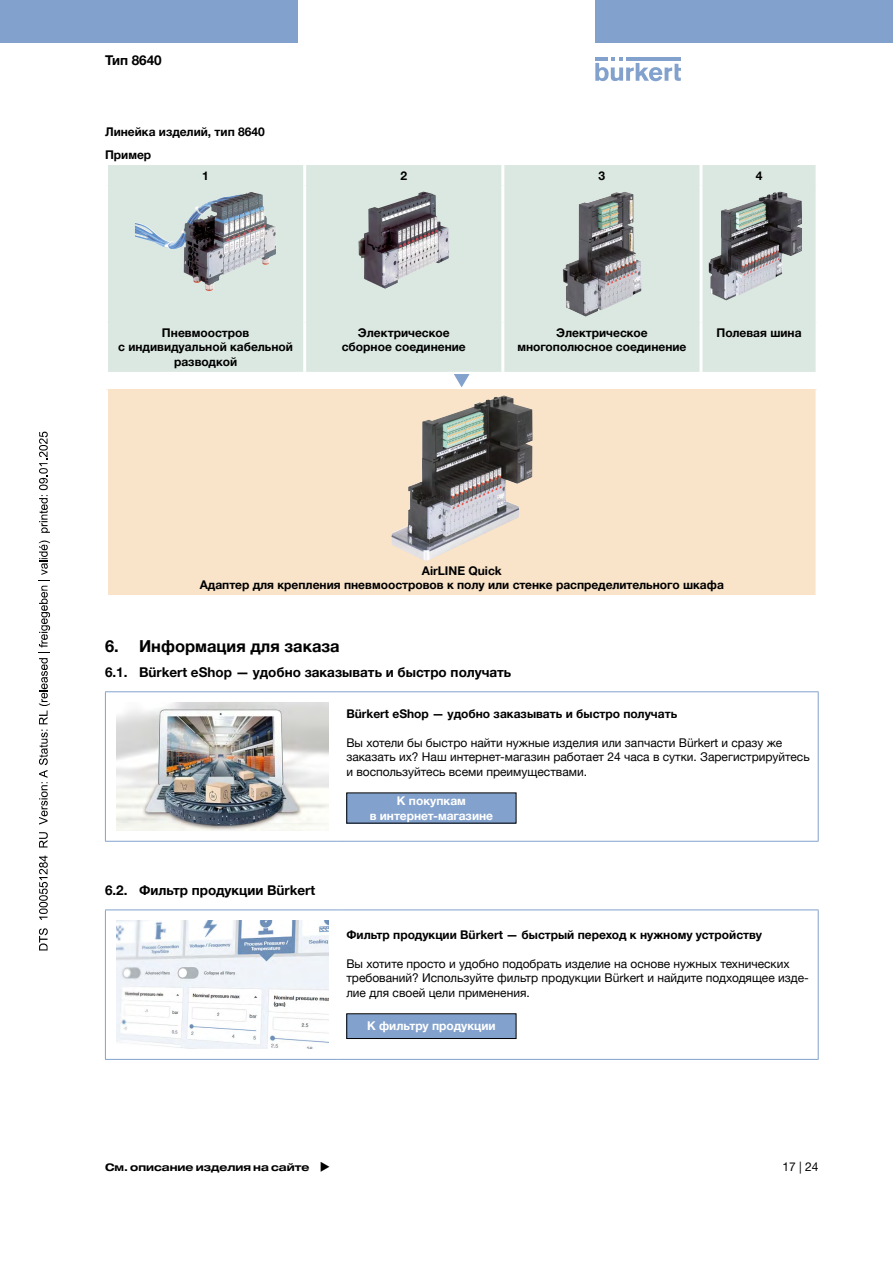
<style>
.page{position:relative;width:893px;height:1263px;background:#fff}
.page>*{position:absolute;margin:0;border:0;box-sizing:border-box;transform-origin:0 0}
.t1{font:700 16.5px "Helvetica Neue LTW1 G";color:#000}
.t2{font:700 13.5px "Helvetica Neue LTW1 G";color:#000}
.t3{font:700 12px/14.4px "Helvetica Neue LTW1 G";color:#000;text-align:center}
.t4{font:12px/14.4px "Helvetica Neue LTW1 G";color:#000}
.t5{font:700 12px/14.4px "Helvetica Neue LTW1 G";color:#fff;text-align:center}
.t6{font:700 expanded 10.5px "Helvetica Neue LTW1 G";color:#000}
</style>
<div class="page">
<svg style="left:595px;top:57px;width:86px;height:24px"></svg>
<hr style="left:626px;top:57px;width:55px;height:4px;background:#82a1cc">
<div style="left:0;top:0;width:298px;height:42px;background:#82a1cc"></div>
<div style="left:595px;top:0;width:298px;height:42px;background:#82a1cc"></div>
<div style="left:108px;top:165px;width:708px;height:207px;background:#dbe8e1"></div>
<div style="left:107px;top:389px;width:710px;height:206px;background:#f9e4ca"></div>
<hr style="left:816px;top:389px;width:3px;height:206px;background:#fff">
<hr style="left:303px;top:165px;width:3px;height:21px;background:#fff">
<hr style="left:303px;top:186px;width:3px;height:136px;background:#fff">
<hr style="left:303px;top:322px;width:3px;height:50px;background:#fff">
<hr style="left:501px;top:165px;width:3px;height:21px;background:#fff">
<hr style="left:699px;top:165px;width:3px;height:21px;background:#fff">
<hr style="left:501px;top:186px;width:3px;height:136px;background:#fff">
<hr style="left:699px;top:186px;width:3px;height:136px;background:#fff">
<hr style="left:501px;top:322px;width:3px;height:50px;background:#fff">
<hr style="left:699px;top:322px;width:3px;height:50px;background:#fff">
<hr style="left:105px;top:389px;width:3px;height:206px;background:#fff">
<img style="left:135px;top:192px;width:141px;height:99px">
<img style="left:358px;top:192px;width:91px;height:97px">
<img style="left:562px;top:192px;width:79px;height:125px">
<img style="left:709px;top:192px;width:93px;height:108px">
<svg style="left:454px;top:374px;width:16px;height:13px"></svg>
<img style="left:391px;top:395px;width:142px;height:165px">
<hr style="left:338px;top:691px;width:481px;height:1px;background:#82a1cc">
<hr style="left:818px;top:692px;width:1px;height:149px;background:#82a1cc">
<hr style="left:338px;top:841px;width:481px;height:1px;background:#82a1cc">
<hr style="left:105px;top:691px;width:233px;height:1px;background:#82a1cc">
<hr style="left:105px;top:692px;width:1px;height:149px;background:#82a1cc">
<hr style="left:105px;top:841px;width:233px;height:1px;background:#82a1cc">
<img style="left:116px;top:703px;width:213px;height:127px">
<div style="left:347px;top:793px;width:169px;height:30px;background:#82a1cc"></div>
<hr style="left:338px;top:909px;width:481px;height:1px;background:#82a1cc">
<hr style="left:818px;top:910px;width:1px;height:149px;background:#82a1cc">
<hr style="left:338px;top:1059px;width:481px;height:1px;background:#82a1cc">
<hr style="left:105px;top:909px;width:233px;height:1px;background:#82a1cc">
<hr style="left:105px;top:910px;width:1px;height:149px;background:#82a1cc">
<hr style="left:105px;top:1059px;width:233px;height:1px;background:#82a1cc">
<img style="left:116px;top:921px;width:213px;height:127px">
<div style="left:347px;top:1014px;width:169px;height:24px;background:#82a1cc"></div>
<div style="left:346px;top:1013px;width:170px;height:26px;border:1px solid #000"></div>
<svg style="left:39px;top:928px;width:9px;height:22px"></svg>
<svg style="left:39px;top:855px;width:9px;height:65px"></svg>
<svg style="left:39px;top:832px;width:9px;height:15px"></svg>
<svg style="left:39px;top:540px;width:11px;height:285px"></svg>
<svg style="left:39px;top:432px;width:11px;height:101px"></svg>
<p class="t2" style="left:105px;top:52px;width:58px">Тип 8640</p>
<p class="t3" style="left:105px;top:120px;width:161px;line-height:23px;text-align:left">Линейка изделий, тип 8640<br>Пример</p>
<p class="t3" style="left:202px;top:168px;width:8px">1</p>
<p class="t3" style="left:400px;top:168px;width:8px">2</p>
<p class="t3" style="left:599px;top:168px;width:8px">3</p>
<p class="t3" style="left:756px;top:168px;width:8px">4</p>
<p class="t3" style="left:118px;top:326px;width:176px">Пневмоостров<br>с индивидуальной кабельной разводкой</p>
<p class="t3" style="left:342px;top:326px;width:126px">Электрическое сборное соединение</p>
<p class="t3" style="left:517px;top:326px;width:171px">Электрическое многополюсное соединение</p>
<p class="t3" style="left:716px;top:326px;width:87px">Полевая шина</p>
<p class="t3" style="left:200px;top:563px;width:526px">AirLINE Quick<br>Адаптер для крепления пневмоостровов к полу или стенке распределительного шкафа</p>
<h1 class="t1" style="left:105px;top:636px;width:236px">6. Информация для заказа</h1>
<p class="t2" style="left:105px;top:664px;width:408px">6.1. Bürkert eShop — удобно заказывать и быстро получать</p>
<p class="t3" style="left:346px;top:706px;width:332px">Bürkert eShop — удобно заказывать и быстро получать</p>
<p class="t4" style="left:346px;top:735px;width:465px">Вы хотели бы быстро найти нужные изделия или запчасти Bürkert и сразу же заказать их? Наш интернет-магазин работает 24 часа в сутки. Зарегистрируйтесь и воспользуйтесь всеми преимуществами.</p>
<p class="t5" style="left:370px;top:793px;width:125px">К покупкам<br>в интернет-магазине</p>
<p class="t2" style="left:105px;top:882px;width:212px">6.2. Фильтр продукции Bürkert</p>
<p class="t3" style="left:346px;top:927px;width:417px">Фильтр продукции Bürkert — быстрый переход к нужному устройству</p>
<p class="t4" style="left:346px;top:956px;width:464px">Вы хотите просто и удобно подобрать изделие на основе нужных технических требований? Используйте фильтр продукции Bürkert и найдите подходящее изде&shy;лие для своей цели применения.</p>
<p class="t5" style="left:367px;top:1019px;width:130px">К фильтру продукции</p>
<p class="t6" style="left:105px;top:1161px;width:227px">См. описание изделия на сайте ◆</p>
<p class="t4" style="left:782px;top:1159px;width:38px">17 | 24</p>
</div>
